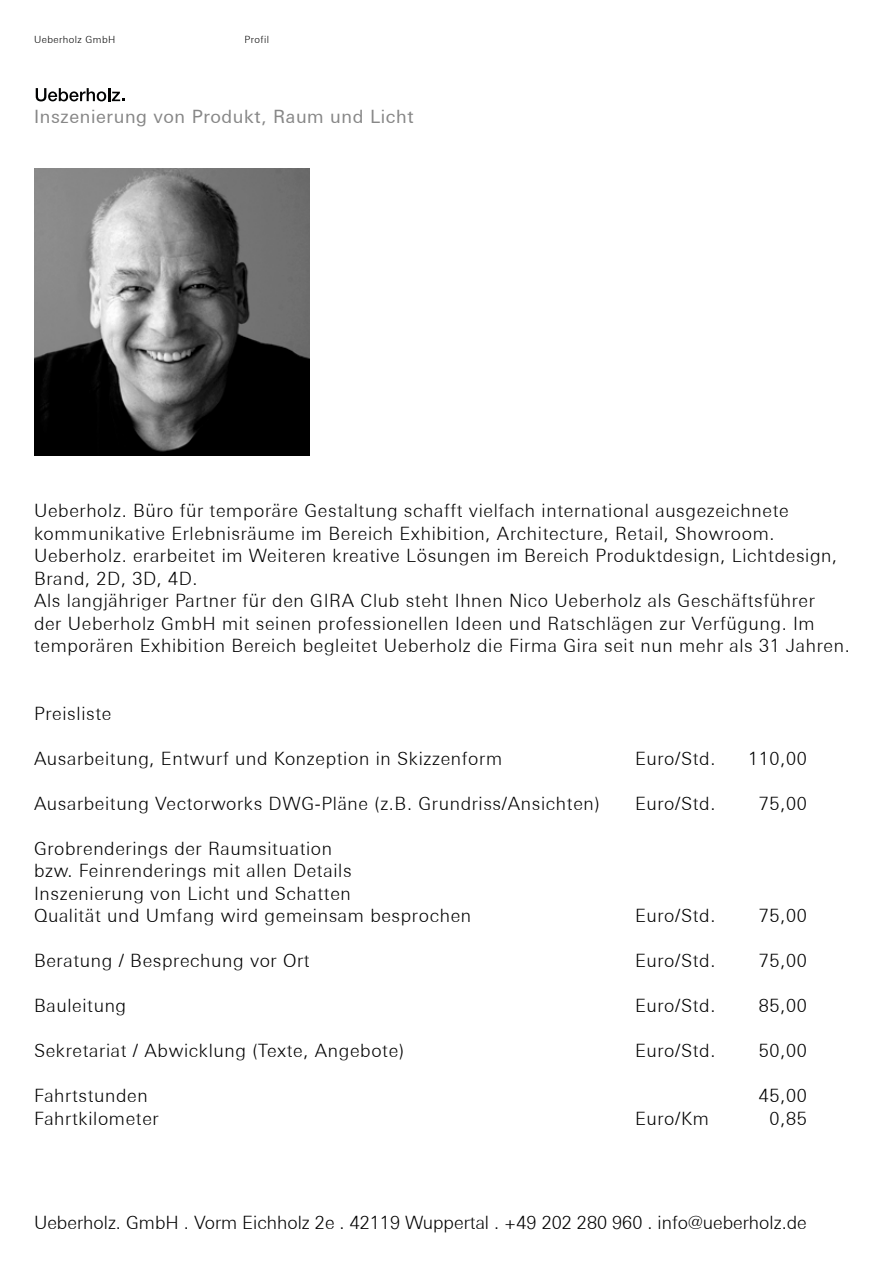
<style>
.page{position:relative;width:893px;height:1263px;background:#fff}
.page>*{position:absolute;margin:0;border:0;box-sizing:border-box;transform-origin:0 0}
.t1{font:300 18px/22.5px "Linotype Univers Basic";letter-spacing:.035em;color:#000}
.t2{font:300 18px "Linotype Univers Basic";color:#000}
.t3{font:18px "Linotype Univers Basic";letter-spacing:.035em;color:#878787}
.t4{font:300 9.75px "Linotype Univers Basic";letter-spacing:.045em;color:#000}
</style>
<div class="page">
<img style="left:34px;top:168px;width:275px;height:287px">
<svg style="left:36px;top:88px;width:88px;height:13px"></svg>
<p class="t4" style="left:34px;top:34px;width:83px">Ueberholz GmbH</p>
<p class="t4" style="left:244px;top:34px;width:26px">Profil</p>
<p class="t3" style="left:34px;top:106px;width:381px">Inszenierung von Produkt, Raum und Licht</p>
<p class="t1" style="left:34px;top:499px;width:817px">Ueberholz. Büro für temporäre Gestaltung schafft vielfach international ausgezeichnete kommunikative Erlebnisräume im Bereich Exhibition, Architecture, Retail, Showroom.<br>Ueberholz. erarbeitet im Weiteren kreative Lösungen im Bereich Produktdesign, Lichtdesign, Brand, 2D, 3D, 4D.<br>Als langjähriger Partner für den GIRA Club steht Ihnen Nico Ueberholz als Geschäftsführer<br>der Ueberholz GmbH mit seinen professionellen Ideen und Ratschlägen zur Verfügung. Im temporären Exhibition Bereich begleitet Ueberholz die Firma Gira seit nun mehr als 31 Jahren.</p>
<p class="t1" style="left:34px;top:702px;width:79px">Preisliste</p>
<p class="t1" style="left:34px;top:747px;width:470px">Ausarbeitung, Entwurf und Konzeption in Skizzenform</p>
<p class="t1" style="left:34px;top:792px;width:567px">Ausarbeitung Vectorworks DWG-Pläne (z.B. Grundriss/Ansichten)</p>
<p class="t1" style="left:34px;top:837px;width:439px">Grobrenderings der Raumsituation<br>bzw. Feinrenderings mit allen Details<br>Inszenierung von Licht und Schatten<br>Qualität und Umfang wird gemeinsam besprochen</p>
<p class="t1" style="left:34px;top:949px;width:277px">Beratung / Besprechung vor Ort</p>
<p class="t1" style="left:34px;top:994px;width:94px">Bauleitung</p>
<p class="t1" style="left:34px;top:1039px;width:372px">Sekretariat / Abwicklung (Texte, Angebote)</p>
<p class="t1" style="left:34px;top:1084px;width:126px">Fahrtstunden<br>Fahrtkilometer</p>
<p class="t1" style="left:635px;top:747px;width:82px">Euro/Std.</p>
<p class="t1" style="left:635px;top:792px;width:82px">Euro/Std.</p>
<p class="t1" style="left:748px;top:747px;width:60px">110,00</p>
<p class="t1" style="left:759px;top:792px;width:49px">75,00</p>
<p class="t1" style="left:635px;top:904px;width:82px">Euro/Std.</p>
<p class="t1" style="left:635px;top:949px;width:82px">Euro/Std.</p>
<p class="t1" style="left:635px;top:994px;width:82px">Euro/Std.</p>
<p class="t1" style="left:635px;top:1039px;width:82px">Euro/Std.</p>
<p class="t1" style="left:635px;top:1107px;width:75px">Euro/Km</p>
<p class="t1" style="left:759px;top:904px;width:49px">75,00</p>
<p class="t1" style="left:759px;top:949px;width:49px">75,00</p>
<p class="t1" style="left:759px;top:994px;width:49px">85,00</p>
<p class="t1" style="left:759px;top:1039px;width:49px">50,00</p>
<p class="t1" style="left:759px;top:1084px;width:49px;text-align:center">45,00<br>0,85</p>
<p class="t2" style="left:34px;top:1212px;width:774px">Ueberholz. GmbH . Vorm Eichholz 2e . 42119 Wuppertal . +49 202 280 960 . info@ueberholz.de</p>
</div>
